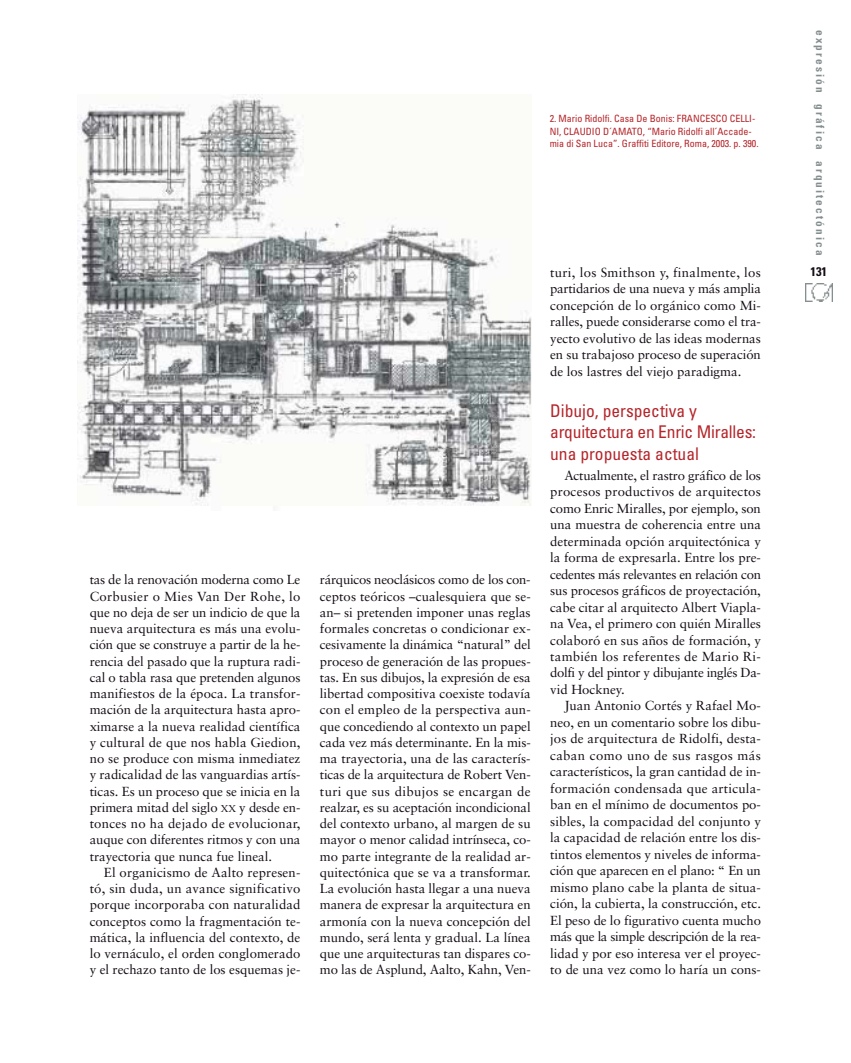
<style>
.page{position:relative;width:851px;height:1063px;background:#fff}
.page>*{position:absolute;margin:0;border:0;box-sizing:border-box;transform-origin:0 0}
.t1{font:condensed 17.5px/21.5px "Univers";color:#b5252a}
.t2{font:13.12px/16.2px "Sabon";color:#140d14;text-align:justify}
.t3{font:700 condensed 12.5px "Univers";color:#140d14}
.t4{font:700 condensed 11.25px "Univers";letter-spacing:.185em;color:#858e8f}
.t5{font:condensed 10px/12.5px "Univers";color:#b5252a}
.s1{font-size:9.88px}
</style>
<div class="page">
<img style="left:805px;top:284px;width:27px;height:17px">
<img style="left:77px;top:95px;width:454px;height:411px">
<p class="t5" style="left:549px;top:113px;width:210px">2. Mario Ridolfi. Casa De Bonis: FRANCESCO CELLI-<br>NI, CLAUDIO D´AMATO, “Mario Ridolfi all´Accade&shy;mia di San Luca”. Graffiti Editore, Roma, 2003. p. 390.</p>
<p class="t2" style="left:90px;top:573px;width:212px">tas de la renovación moderna como Le Corbusier o Mies Van Der Rohe, lo que no deja de ser un indicio de que la nueva arquitectura es más una evolu&shy;ción que se construye a partir de la he&shy;rencia del pasado que la ruptura radi&shy;cal o tabla rasa que pretenden algunos manifiestos de la época. La transfor&shy;mación de la arquitectura hasta apro&shy;ximarse a la nueva realidad científica y cultural de que nos habla Giedion, no se produce con misma inmediatez y radicalidad de las vanguardias artís&shy;ticas. Es un proceso que se inicia en la primera mitad del siglo <span class="s1">XX</span> y desde en&shy;tonces no ha dejado de evolucionar, auque con diferentes ritmos y con una trayectoria que nunca fue lineal.</p>
<p class="t2" style="left:90px;top:865px;width:212px;text-indent:14px">El organicismo de Aalto represen&shy;tó, sin duda, un avance significativo porque incorporaba con naturalidad conceptos como la fragmentación te&shy;mática, la influencia del contexto, de lo vernáculo, el orden conglomerado y el rechazo tanto de los esquemas je-</p>
<p class="t2" style="left:320px;top:573px;width:212px">rárquicos neoclásicos como de los con&shy;ceptos teóricos –cualesquiera que se&shy;an– si pretenden imponer unas reglas formales concretas o condicionar ex&shy;cesivamente la dinámica “natural” del proceso de generación de las propues&shy;tas. En sus dibujos, la expresión de esa libertad compositiva coexiste todavía con el empleo de la perspectiva aun&shy;que concediendo al contexto un papel cada vez más determinante. En la mis&shy;ma trayectoria, una de las caracterís&shy;ticas de la arquitectura de Robert Ven&shy;turi que sus dibujos se encargan de realzar, es su aceptación incondicional del contexto urbano, al margen de su mayor o menor calidad intrínseca, co&shy;mo parte integrante de la realidad ar&shy;quitectónica que se va a transformar.<br>La evolución hasta llegar a una nueva manera de expresar la arquitectura en armonía con la nueva concepción del mundo, será lenta y gradual. La línea que une arquitecturas tan dispares co&shy;mo las de Asplund, Aalto, Kahn, Ven-</p>
<p class="t2" style="left:550px;top:265px;width:212px">turi, los Smithson y, finalmente, los partidarios de una nueva y más amplia concepción de lo orgánico como Mi&shy;ralles, puede considerarse como el tra&shy;yecto evolutivo de las ideas modernas en su trabajoso proceso de superación de los lastres del viejo paradigma.</p>
<h1 class="t1" style="left:550px;top:401px;width:207px">Dibujo, perspectiva y arquitectura en Enric Miralles: una propuesta actual</h1>
<p class="t2" style="left:550px;top:468px;width:212px;text-indent:14px">Actualmente, el rastro gráfico de los procesos productivos de arquitectos como Enric Miralles, por ejemplo, son una muestra de coherencia entre una determinada opción arquitectónica y la forma de expresarla. Entre los pre&shy;cedentes más relevantes en relación con sus procesos gráficos de proyectación, cabe citar al arquitecto Albert Viapla&shy;na Vea, el primero con quién Miralles colaboró en sus años de formación, y también los referentes de Mario Ri&shy;dolfi y del pintor y dibujante inglés Da&shy;vid Hockney.</p>
<p class="t2" style="left:550px;top:699px;width:212px;text-indent:14px">Juan Antonio Cortés y Rafael Mo&shy;neo, en un comentario sobre los dibu&shy;jos de arquitectura de Ridolfi, desta&shy;caban como uno de sus rasgos más característicos, la gran cantidad de in&shy;formación condensada que articula&shy;ban en el mínimo de documentos po&shy;sibles, la compacidad del conjunto y la capacidad de relación entre los dis&shy;tintos elementos y niveles de informa&shy;ción que aparecen en el plano: “ En un mismo plano cabe la planta de situa&shy;ción, la cubierta, la construcción, etc.<br>El peso de lo figurativo cuenta mucho más que la simple descripción de la rea&shy;lidad y por eso interesa ver el proyec&shy;to de una vez como lo haría un cons-</p>
<p class="t4" style="left:824px;top:30px;width:227px;rotate:90deg">expresión gráfica arquitectónica</p>
<p class="t3" style="left:810px;top:267px;width:18px">131</p>
</div>
